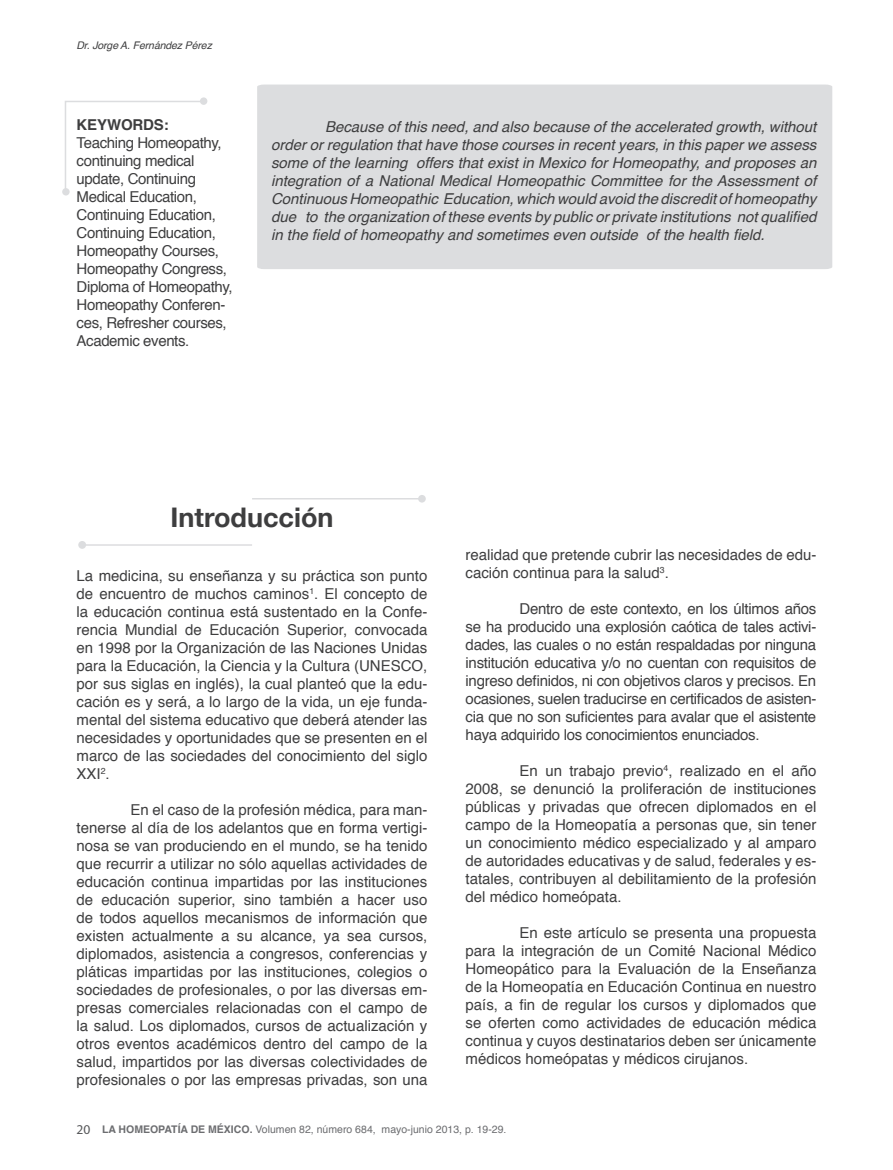
<style>
.page{position:relative;width:893px;height:1170px;background:#fff}
.page>*{position:absolute;margin:0;border:0;box-sizing:border-box;transform-origin:0 0}
.t1{font:700 27px "Helvetica Neue";color:#3e3e3f}
.t2{font:15px/18px "Helvetica";letter-spacing:-.02em;color:#3e3e3f;text-align:justify}
.t3{font:italic 15px/18px "Helvetica";color:#3e3e3f;text-align:justify}
.t4{font:15px/18px "Helvetica";color:#3e3e3f}
.t5{font:700 15px "Helvetica";letter-spacing:-.01em;color:#3e3e3f}
.t6{font:10.5px "Helvetica";color:#6c6d70}
.t7{font:italic 10.5px "Helvetica";letter-spacing:-.01em;color:#3e3e3f}
.s1{font-family:"Myriad Pro";font-size:13.5px;color:#57585a}
.s2{font-weight:700}
</style>
<div class="page">
<div style="left:257px;top:84px;width:575px;height:185px;background:#dcdddf"></div>
<div style="left:200px;top:97px;width:7px;height:8px;background:#dcdddf;border-radius:50%"></div>
<svg style="left:65px;top:100px;width:138px;height:95px"></svg>
<div style="left:62px;top:188px;width:8px;height:7px;background:#dcdddf;border-radius:50%"></div>
<div style="left:78px;top:541px;width:8px;height:8px;background:#dcdddf;border-radius:50%"></div>
<hr style="left:82px;top:544px;width:170px;height:1px;background:#dcdddf">
<div style="left:418px;top:495px;width:8px;height:7px;background:#dcdddf;border-radius:50%"></div>
<hr style="left:252px;top:498px;width:170px;height:1px;background:#dcdddf">
<p class="t7" style="left:76px;top:37px;width:137px">Dr. Jorge A. Fernández Pérez</p>
<p class="t5" style="left:77px;top:113px;width:94px">KEYWORDS:</p>
<p class="t2" style="left:77px;top:134px;width:158px;text-align:left">Teaching Homeopathy, continuing medical update, Continuing<br>Medical Education,<br>Continuing Education,<br>Continuing Education,<br>Homeopathy Courses,<br>Homeopathy Congress,<br>Diploma of Homeopathy,<br>Homeopathy Conferen&shy;ces, Refresher courses,<br>Academic events.</p>
<p class="t3" style="left:271px;top:118px;width:547px;text-indent:54px">Because of this need, and also because of the accelerated growth, without order or regulation that have those courses in recent years, in this paper we assess some of the learning offers that exist in Mexico for Homeopathy, and proposes an integration of a National Medical Homeopathic Committee for the Assessment of Continuous Homeopathic Education, which would avoid the discredit of homeopathy due to the organization of these events by public or private institutions not qualified in the field of homeopathy and sometimes even outside of the health field.</p>
<p class="t1" style="left:171px;top:492px;width:164px">Introducción</p>
<p class="t2" style="left:77px;top:566px;width:352px">La medicina, su enseñanza y su práctica son punto de encuentro de muchos caminos<sup>1</sup>. El concepto de la educación continua está sustentado en la Confe&shy;rencia Mundial de Educación Superior, convocada en 1998 por la Organización de las Naciones Unidas para la Educación, la Ciencia y la Cultura (UNESCO, por sus siglas en inglés), la cual planteó que la edu&shy;cación es y será, a lo largo de la vida, un eje funda&shy;mental del sistema educativo que deberá atender las necesidades y oportunidades que se presenten en el marco de las sociedades del conocimiento del siglo XXI<sup>2</sup>.</p>
<p class="t2" style="left:77px;top:800px;width:352px;text-indent:54px">En el caso de la profesión médica, para man&shy;tenerse al día de los adelantos que en forma vertigi&shy;nosa se van produciendo en el mundo, se ha tenido que recurrir a utilizar no sólo aquellas actividades de educación continua impartidas por las instituciones de educación superior, sino también a hacer uso de todos aquellos mecanismos de información que existen actualmente a su alcance, ya sea cursos, diplomados, asistencia a congresos, conferencias y pláticas impartidas por las instituciones, colegios o sociedades de profesionales, o por las diversas em&shy;presas comerciales relacionadas con el campo de la salud. Los diplomados, cursos de actualización y otros eventos académicos dentro del campo de la salud, impartidos por las diversas colectividades de profesionales o por las empresas privadas, son una</p>
<p class="t4" style="left:466px;top:546px;width:352px">realidad que pretende cubrir las necesidades de edu&shy;cación continua para la salud<sup>3</sup>.</p>
<p class="t2" style="left:466px;top:600px;width:352px;text-indent:54px">Dentro de este contexto, en los últimos años se ha producido una explosión caótica de tales activi&shy;dades, las cuales o no están respaldadas por ninguna institución educativa y/o no cuentan con requisitos de ingreso definidos, ni con objetivos claros y precisos. En ocasiones, suelen traducirse en certificados de asisten&shy;cia que no son suficientes para avalar que el asistente haya adquirido los conocimientos enunciados.</p>
<p class="t2" style="left:466px;top:762px;width:352px;text-indent:54px">En un trabajo previo<sup>4</sup>, realizado en el año 2008, se denunció la proliferación de instituciones públicas y privadas que ofrecen diplomados en el campo de la Homeopatía a personas que, sin tener un conocimiento médico especializado y al amparo de autoridades educativas y de salud, federales y es&shy;tatales, contribuyen al debilitamiento de la profesión del médico homeópata.</p>
<p class="t2" style="left:466px;top:924px;width:352px;text-indent:54px">En este artículo se presenta una propuesta para la integración de un Comité Nacional Médico Homeopático para la Evaluación de la Enseñanza de la Homeopatía en Educación Continua en nuestro país, a fin de regular los cursos y diplomados que se oferten como actividades de educación médica continua y cuyos destinatarios deben ser únicamente médicos homeópatas y médicos cirujanos.</p>
<p class="t6" style="left:76px;top:1120px;width:432px"><span class="s1">20</span> <span class="s2">LA HOMEOPATÍA DE MÉXICO.</span> Volumen 82, número 684, mayo-junio 2013, p. 19-29.</p>
</div>
